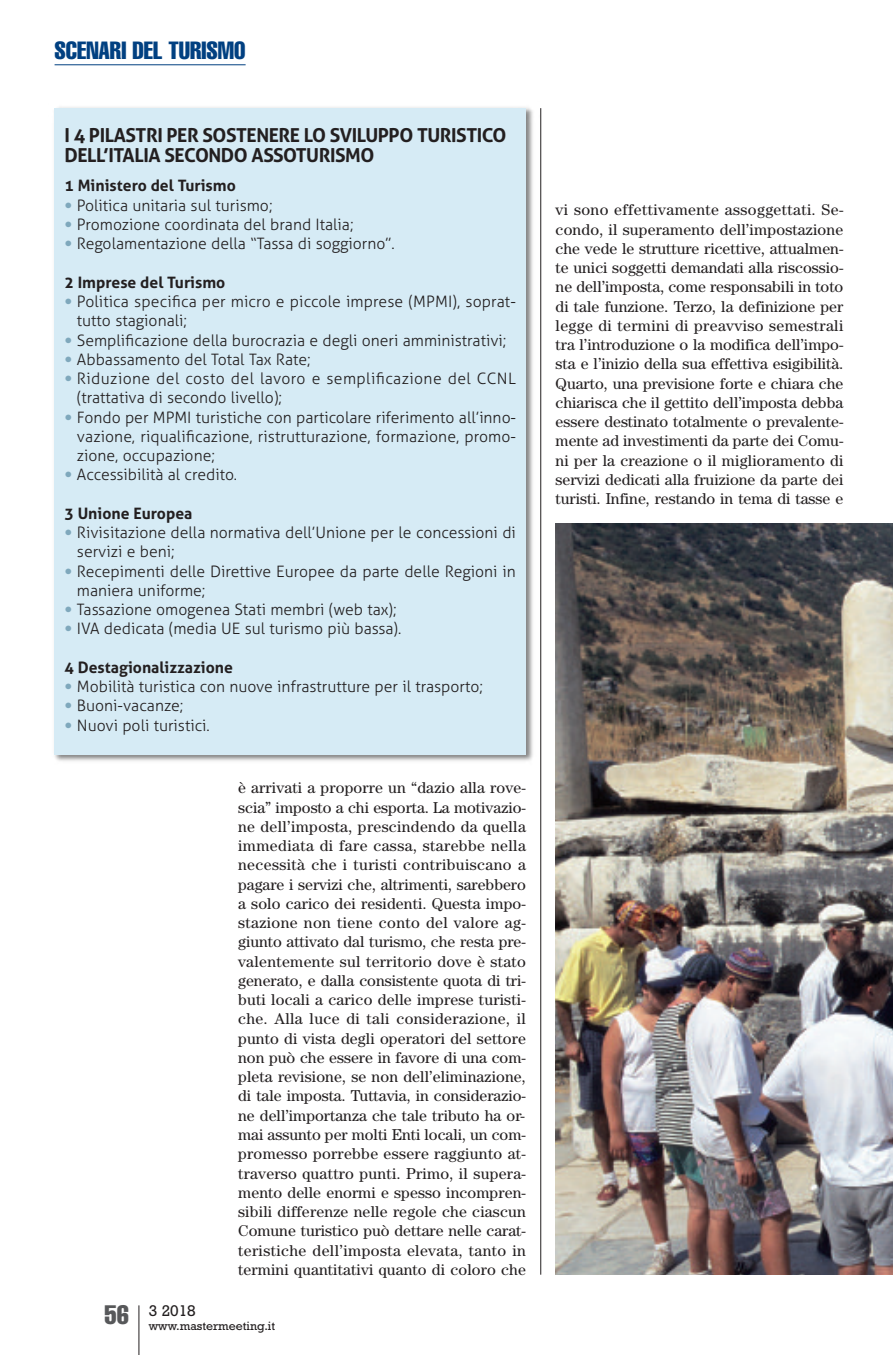
<style>
.page{position:relative;width:893px;height:1355px;background:#fff}
.page>*{position:absolute;margin:0;border:0;box-sizing:border-box;transform-origin:0 0}
.t1{font:extra-condensed 24.5px "Helvetica";color:#014081}
.t2{font:700 19.25px/19.2px "Aller";letter-spacing:-.025em;color:#231f20}
.t3{font:15.75px/19.2px "Century";letter-spacing:.005em;color:#231f20;text-align:justify}
.t4{font:300 15.75px/19.2px "Aller";color:#231f20}
.t5{font:300 15.75px/19.2px "Aller";letter-spacing:.025em;color:#231f20}
.t6{font:700 15.75px "Aller";color:#231f20}
.t7{font:15.75px "Rockwell";color:#231f20}
.t8{font:12.25px "Rockwell";color:#231f20}
.s1{font-family:"Helvetica Neue";font-weight:400;color:#7fa8bc}
</style>
<div class="page">
<hr style="left:138px;top:1305px;width:1px;height:49px;background:#231f20">
<hr style="left:55px;top:64px;width:191px;height:1px;background:#014081">
<hr style="left:540px;top:108px;width:1px;height:1166px;background:#231f20">
<img style="left:54px;top:107px;width:479px;height:654px">
<div style="left:55px;top:108px;width:471px;height:646px;background:#d6ebf5"></div>
<img style="left:556px;top:523px;width:337px;height:751px">
<h1 class="t1" style="left:55px;top:42px;width:193px">SCENARI DEL TURISMO</h1>
<p class="t2" style="left:64px;top:126px;width:444px">I 4 PILASTRI PER SOSTENERE LO SVILUPPO TURISTICO<br>DELL’ITALIA SECONDO ASSOTURISMO</p>
<p class="t6" style="left:64px;top:176px;width:173px">1 Ministero del Turismo</p>
<p class="t4" style="left:64px;top:195px;width:210px"><span class="s1">•</span> Politica unitaria sul turismo;</p>
<p class="t4" style="left:64px;top:215px;width:291px"><span class="s1">•</span> Promozione coordinata del brand Italia;</p>
<p class="t4" style="left:64px;top:234px;width:332px"><span class="s1">•</span> Regolamentazione della “Tassa di soggiorno”.</p>
<p class="t6" style="left:64px;top:272px;width:162px">2 Imprese del Turismo</p>
<p class="t4" style="left:77px;top:292px;width:441px;text-indent:-12px"><span class="s1">•</span> Politica specifica per micro e piccole imprese (MPMI), soprat&shy;tutto stagionali;</p>
<p class="t4" style="left:64px;top:330px;width:443px"><span class="s1">•</span> Semplificazione della burocrazia e degli oneri amministrativi;</p>
<p class="t4" style="left:64px;top:349px;width:248px"><span class="s1">•</span> Abbassamento del Total Tax Rate;</p>
<p class="t5" style="left:77px;top:369px;width:441px;text-indent:-12px"><span class="s1">•</span> Riduzione del costo del lavoro e semplificazione del CCNL (trattativa di secondo livello);</p>
<p class="t4" style="left:77px;top:407px;width:441px;text-align:justify;text-indent:-12px"><span class="s1">•</span> Fondo per MPMI turistiche con particolare riferimento all’inno&shy;vazione, riqualificazione, ristrutturazione, formazione, promo&shy;zione, occupazione;</p>
<p class="t4" style="left:64px;top:465px;width:174px"><span class="s1">•</span> Accessibilità al credito.</p>
<p class="t6" style="left:64px;top:503px;width:129px">3 Unione Europea</p>
<p class="t4" style="left:77px;top:523px;width:441px;text-indent:-12px"><span class="s1">•</span> Rivisitazione della normativa dell’Unione per le concessioni di servizi e beni;</p>
<p class="t4" style="left:77px;top:561px;width:441px;text-indent:-12px"><span class="s1">•</span> Recepimenti delle Direttive Europee da parte delle Regioni in maniera uniforme;</p>
<p class="t4" style="left:64px;top:600px;width:334px"><span class="s1">•</span> Tassazione omogenea Stati membri (web tax);</p>
<p class="t4" style="left:64px;top:619px;width:338px"><span class="s1">•</span> IVA dedicata (media UE sul turismo più bassa).</p>
<p class="t6" style="left:64px;top:657px;width:170px">4 Destagionalizzazione</p>
<p class="t4" style="left:64px;top:677px;width:420px"><span class="s1">•</span> Mobilità turistica con nuove infrastrutture per il trasporto;</p>
<p class="t4" style="left:64px;top:696px;width:120px"><span class="s1">•</span> Buoni-vacanze;</p>
<p class="t4" style="left:64px;top:715px;width:147px"><span class="s1">•</span> Nuovi poli turistici.</p>
<p class="t3" style="left:238px;top:779px;width:289px">è arrivati a proporre un “dazio alla rove&shy;scia” imposto a chi esporta. La motivazio&shy;ne dell’imposta, prescindendo da quella immediata di fare cassa, starebbe nella necessità che i turisti contribuiscano a pagare i servizi che, altrimenti, sarebbero a solo carico dei residenti. Questa impo&shy;stazione non tiene conto del valore ag&shy;giunto attivato dal turismo, che resta pre&shy;valentemente sul territorio dove è stato generato, e dalla consistente quota di tri&shy;buti locali a carico delle imprese turisti&shy;che. Alla luce di tali considerazione, il punto di vista degli operatori del settore non può che essere in favore di una com&shy;pleta revisione, se non dell’eliminazione, di tale imposta. Tuttavia, in considerazio&shy;ne dell’importanza che tale tributo ha or&shy;mai assunto per molti Enti locali, un com&shy;promesso porrebbe essere raggiunto at&shy;traverso quattro punti. Primo, il supera&shy;mento delle enormi e spesso incompren&shy;sibili differenze nelle regole che ciascun Comune turistico può dettare nelle carat&shy;teristiche dell’imposta elevata, tanto in termini quantitativi quanto di coloro che</p>
<p class="t8" style="left:105px;top:1321px;width:172px"><sup>56</sup> www.mastermeeting.it</p>
<p class="t7" style="left:149px;top:1305px;width:49px">3 2018</p>
<p class="t3" style="left:556px;top:202px;width:289px">vi sono effettivamente assoggettati. Se&shy;condo, il superamento dell’impostazione che vede le strutture ricettive, attualmen&shy;te unici soggetti demandati alla riscossio&shy;ne dell’imposta, come responsabili in toto di tale funzione. Terzo, la definizione per legge di termini di preavviso semestrali tra l’introduzione o la modifica dell’impo&shy;sta e l’inizio della sua effettiva esigibilità.<br>Quarto, una previsione forte e chiara che chiarisca che il gettito dell’imposta debba essere destinato totalmente o prevalente&shy;mente ad investimenti da parte dei Comu&shy;ni per la creazione o il miglioramento di servizi dedicati alla fruizione da parte dei turisti. Infine, restando in tema di tasse e</p>
</div>
